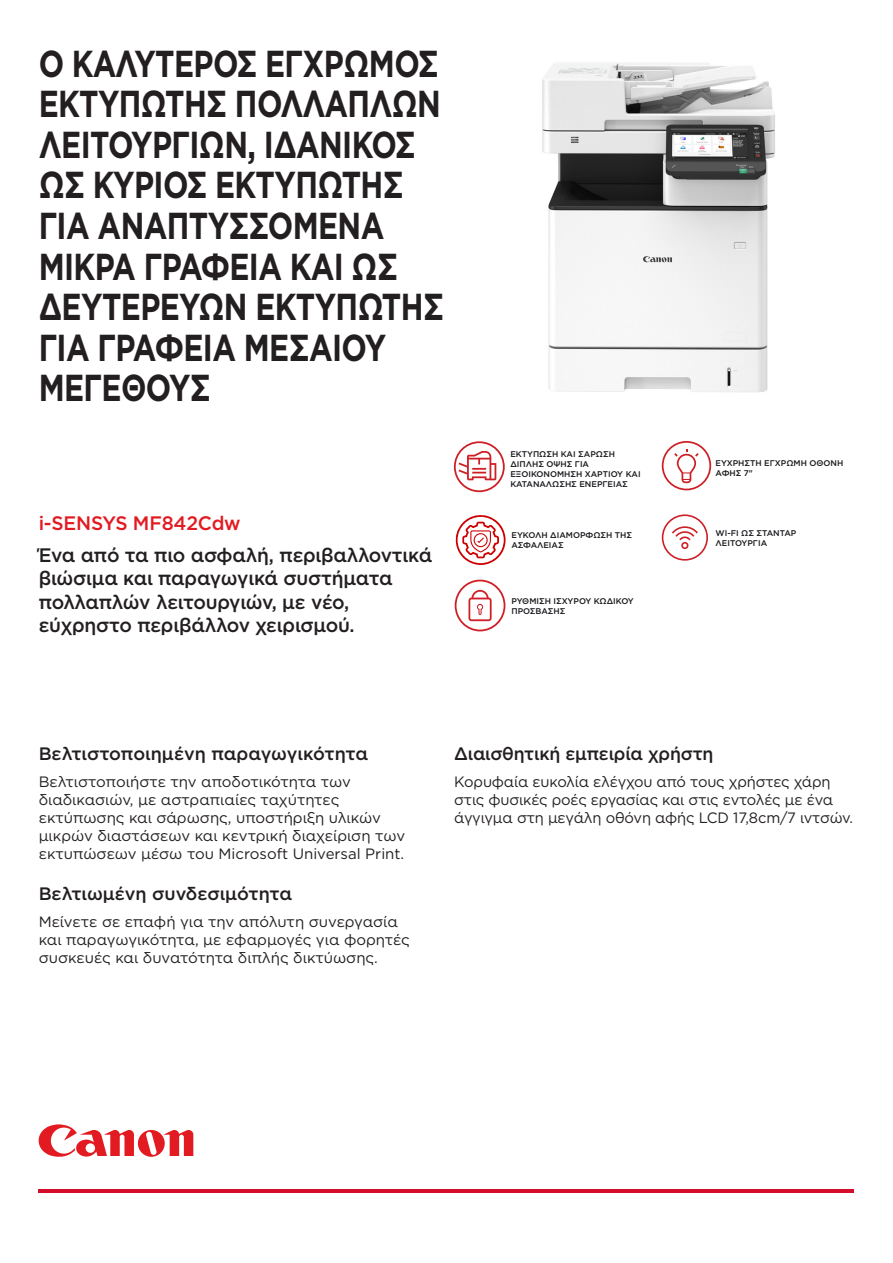
<style>
.page{position:relative;width:893px;height:1263px;background:#fff}
.page>*{position:absolute;margin:0;border:0;box-sizing:border-box;transform-origin:0 0}
.Headline{font:700 37.5px/40.5px "Gotham";letter-spacing:-.02em;color:#231f20;scale:.8 1}
.Product_name{font:500 19.5px/23.4px "Gotham";letter-spacing:-.015em;color:#231f20}
.Product_name-2{font:500 19.5px "Gotham";letter-spacing:-.01em;color:#e21a21}
.Product_name-3{font:500 18px "Gotham";letter-spacing:-.01em;color:#231f20}
.t1{font:15px/18px "Gotham";letter-spacing:-.01em;color:#231f20}
.Sub-headline{font:500 8.25px/9.9px "Gotham";color:#171419}
</style>
<div class="page">
<svg style="left:39px;top:1124px;width:154px;height:33px"></svg>
<hr style="left:39px;top:1189px;width:815px;height:3px;background:#d30d2b">
<img style="left:542px;top:63px;width:233px;height:329px">
<svg style="left:455px;top:580px;width:50px;height:51px"></svg>
<svg style="left:455px;top:515px;width:50px;height:50px"></svg>
<svg style="left:662px;top:441px;width:49px;height:49px"></svg>
<svg style="left:662px;top:514px;width:46px;height:47px"></svg>
<svg style="left:454px;top:441px;width:51px;height:51px"></svg>
<p class="Headline" style="left:39px;top:43px;width:508px">Ο ΚΑΛΎΤΕΡΟΣ ΈΓΧΡΩΜΟΣ<br>ΕΚΤΥΠΩΤΉΣ ΠΟΛΛΑΠΛΏΝ<br>ΛΕΙΤΟΥΡΓΙΏΝ, ΙΔΑΝΙΚΌΣ<br>ΩΣ ΚΎΡΙΟΣ ΕΚΤΥΠΩΤΉΣ<br>ΓΙΑ ΑΝΑΠΤΥΣΣΌΜΕΝΑ<br>ΜΙΚΡΆ ΓΡΑΦΕΊΑ ΚΑΙ ΩΣ<br>ΔΕΥΤΕΡΕΎΩΝ ΕΚΤΥΠΩΤΉΣ<br>ΓΙΑ ΓΡΑΦΕΊΑ ΜΕΣΑΊΟΥ<br>ΜΕΓΈΘΟΥΣ</p>
<p class="Product_name-2" style="left:39px;top:510px;width:204px">i-SENSYS MF842Cdw</p>
<p class="Product_name" style="left:39px;top:543px;width:395px">Ένα από τα πιο ασφαλή, περιβαλλοντικά βιώσιμα και παραγωγικά συστήματα πολλαπλών λειτουργιών, με νέο, εύχρηστο περιβάλλον χειρισμού.</p>
<p class="Sub-headline" style="left:510px;top:449px;width:132px">ΕΚΤΎΠΩΣΗ ΚΑΙ ΣΆΡΩΣΗ<br>ΔΙΠΛΉΣ ΌΨΗΣ ΓΙΑ<br>ΕΞΟΙΚΟΝΌΜΗΣΗ ΧΑΡΤΙΟΎ ΚΑΙ<br>ΚΑΤΑΝΆΛΩΣΗΣ ΕΝΈΡΓΕΙΑΣ</p>
<p class="Sub-headline" style="left:511px;top:530px;width:122px">ΕΎΚΟΛΗ ΔΙΑΜΌΡΦΩΣΗ ΤΗΣ<br>ΑΣΦΆΛΕΙΑΣ</p>
<p class="Sub-headline" style="left:511px;top:596px;width:124px">ΡΎΘΜΙΣΗ ΙΣΧΥΡΟΎ ΚΩΔΙΚΟΎ<br>ΠΡΌΣΒΑΣΗΣ</p>
<p class="Sub-headline" style="left:715px;top:458px;width:129px">ΕΎΧΡΗΣΤΗ ΈΓΧΡΩΜΗ ΟΘΌΝΗ<br>ΑΦΉ Σ 7"</p>
<p class="Sub-headline" style="left:715px;top:528px;width:82px">WI-FI ΩΣ ΣΤΆΝΤΑΡ<br>ΛΕΙΤΟΥΡΓΊΑ</p>
<p class="Product_name-3" style="left:39px;top:742px;width:331px">Βελτιστοποιημένη παραγωγικότητα</p>
<p class="t1" style="left:39px;top:772px;width:368px">Βελτιστοποιήστε την αποδοτικότητα των διαδικασιών, με αστραπιαίες ταχύτητες εκτύπωσης και σάρωσης, υποστήριξη υλικών μικρών διαστάσεων και κεντρική διαχείριση των εκτυπώσεων μέσω του Microsoft Universal Print.</p>
<p class="Product_name-3" style="left:39px;top:882px;width:255px">Βελτιωμένη συνδεσιμότητα</p>
<p class="t1" style="left:39px;top:912px;width:373px">Μείνετε σε επαφή για την απόλυτη συνεργασία και παραγωγικότητα, με εφαρμογές για φορητές συσκευές και δυνατότητα διπλής δικτύωσης.</p>
<p class="Product_name-3" style="left:454px;top:742px;width:261px">Διαισθητική εμπειρία χρήστη</p>
<p class="t1" style="left:454px;top:772px;width:400px">Κορυφαία ευκολία ελέγχου από τους χρήστες χάρη στις φυσικές ροές εργασίας και στις εντολές με ένα άγγιγμα στη μεγάλη οθόνη αφής LCD 17,8cm/7 ιντσών.</p>
</div>
